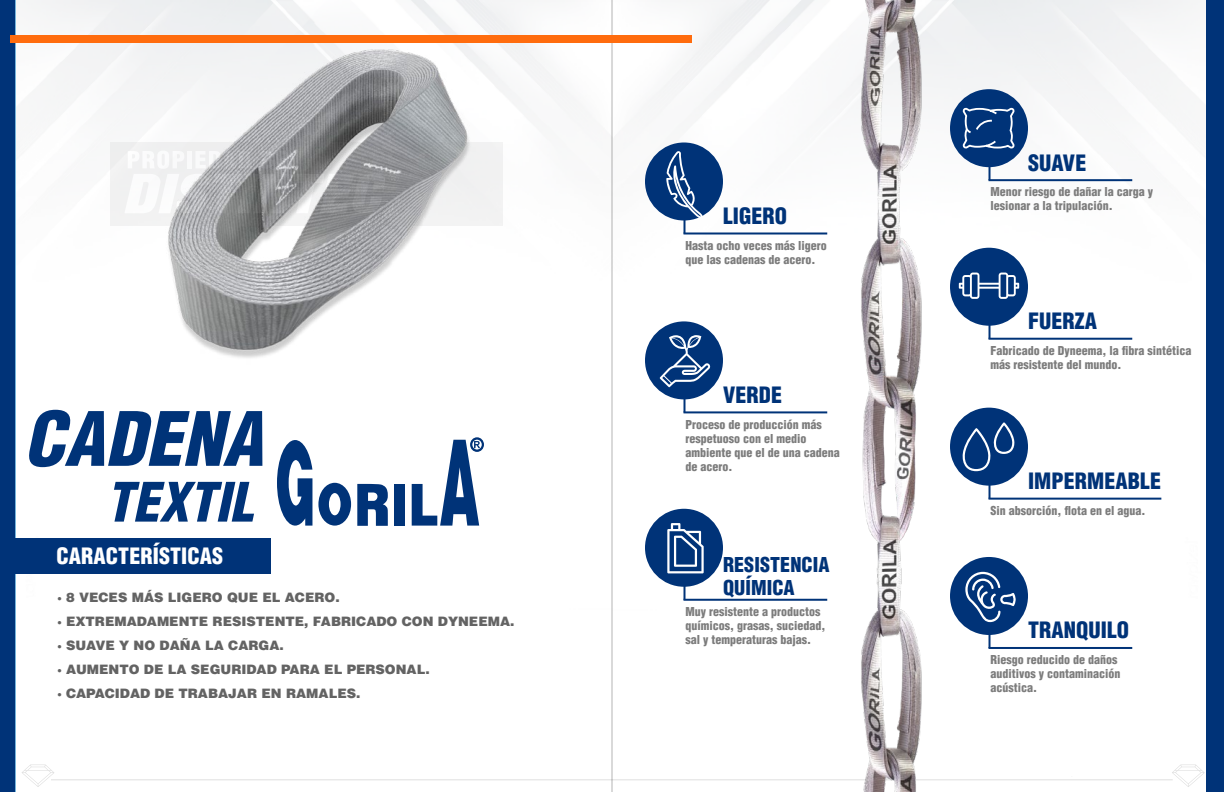
<style>
.page{position:relative;width:1224px;height:792px;background:#fff}
.page>*{position:absolute;margin:0;border:0;box-sizing:border-box;transform-origin:0 0}
.t1{font:italic 900 condensed 73px "Helvetica LT Std";color:#003378}
.t2{font:italic 900 condensed 53px "Helvetica LT Std";color:#003378}
.t3{font:900 condensed 22px "Helvetica LT Std";letter-spacing:.005em;color:#003378}
.t4{font:900 condensed 22px "Helvetica LT Std";letter-spacing:.005em;color:#fff}
.t5{font:900 condensed 20px/22.9px "Helvetica LT Std";letter-spacing:.005em;color:#003378}
.t6{font:900 13px/24px "Helvetica LT Std";color:#636363}
.t7{font:900 condensed 12px/14px "Helvetica LT Std";color:#7c7c7c}
</style>
<div class="page">
<hr style="left:51px;top:779px;width:1122px;height:1px;background:#000">
<hr style="left:13px;top:0;width:3px;height:792px;background:#76b5db">
<img style="left:24px;top:0;width:1176px;height:611px">
<hr style="left:612px;top:0;width:1px;height:792px;background:#000">
<svg style="left:1172px;top:765px;width:33px;height:22px"></svg>
<svg style="left:22px;top:765px;width:33px;height:22px"></svg>
<div style="left:12px;top:538px;width:259px;height:36px;background:#003378"></div>
<div style="left:0;top:0;width:15px;height:792px;background:#003378"></div>
<div style="left:1206px;top:0;width:18px;height:792px;background:#003378"></div>
<img style="left:98px;top:9px;width:435px;height:411px">
<hr style="left:684px;top:150px;width:2px;height:84px;background:#003378">
<hr style="left:989px;top:255px;width:2px;height:84px;background:#003378">
<hr style="left:989px;top:96px;width:2px;height:84px;background:#003378">
<hr style="left:684px;top:328px;width:2px;height:84px;background:#003378">
<hr style="left:989px;top:415px;width:2px;height:84px;background:#003378">
<hr style="left:684px;top:516px;width:2px;height:84px;background:#003378">
<hr style="left:989px;top:564px;width:2px;height:84px;background:#003378">
<hr style="left:684px;top:232px;width:143px;height:2px;background:#003378">
<hr style="left:989px;top:338px;width:143px;height:2px;background:#003378">
<hr style="left:989px;top:179px;width:143px;height:2px;background:#003378">
<hr style="left:684px;top:411px;width:143px;height:2px;background:#003378">
<hr style="left:989px;top:498px;width:172px;height:2px;background:#003378">
<hr style="left:684px;top:599px;width:143px;height:2px;background:#003378">
<hr style="left:989px;top:647px;width:143px;height:2px;background:#003378">
<div style="left:645px;top:142px;width:78px;height:78px;background:#003378;border-radius:50%"></div>
<div style="left:950px;top:248px;width:78px;height:78px;background:#003378;border-radius:50%"></div>
<div style="left:950px;top:89px;width:78px;height:78px;background:#003378;border-radius:50%"></div>
<div style="left:645px;top:321px;width:78px;height:78px;background:#003378;border-radius:50%"></div>
<div style="left:950px;top:408px;width:78px;height:78px;background:#003378;border-radius:50%"></div>
<div style="left:645px;top:509px;width:78px;height:78px;background:#003378;border-radius:50%"></div>
<div style="left:950px;top:557px;width:78px;height:78px;background:#003378;border-radius:50%"></div>
<svg style="left:974px;top:107px;width:41px;height:42px"></svg>
<svg style="left:974px;top:273px;width:45px;height:26px"></svg>
<svg style="left:974px;top:422px;width:41px;height:49px"></svg>
<svg style="left:974px;top:572px;width:42px;height:50px"></svg>
<svg style="left:666px;top:151px;width:37px;height:67px"></svg>
<svg style="left:660px;top:335px;width:50px;height:52px"></svg>
<svg style="left:667px;top:523px;width:37px;height:50px"></svg>
<svg style="left:110px;top:142px;width:392px;height:84px"></svg>
<svg style="left:124px;top:151px;width:275px;height:62px"></svg>
<svg style="left:412px;top:437px;width:72px;height:89px"></svg>
<svg style="left:318px;top:483px;width:33px;height:43px"></svg>
<svg style="left:357px;top:484px;width:31px;height:42px"></svg>
<div style="left:394px;top:484px;width:11px;height:42px;background:#003378"></div>
<svg style="left:277px;top:440px;width:35px;height:86px"></svg>
<img style="left:767px;top:0;width:207px;height:792px">
<div style="left:10px;top:35px;width:682px;height:8px;background:#ff6c0e"></div>
<h1 class="t1" style="left:24px;top:393px;width:241px">CADENA</h1>
<h2 class="t2" style="left:106px;top:469px;width:149px">TEXTIL</h2>
<h3 class="t4" style="left:57px;top:542px;width:168px">CARACTERÍSTICAS</h3>
<p class="t6" style="left:57px;top:585px;width:459px">· 8 VECES MÁS LIGERO QUE EL ACERO.<br>· EXTREMADAMENTE RESISTENTE, FABRICADO CON DYNEEMA. · SUAVE Y NO DAÑA LA CARGA.<br>· AUMENTO DE LA SEGURIDAD PARA EL PERSONAL.<br>· CAPACIDAD DE TRABAJAR EN RAMALES.</p>
<h3 class="t3" style="left:723px;top:202px;width:66px">LIGERO</h3>
<p class="t7" style="left:685px;top:238px;width:143px">Hasta ocho veces más ligero que las cadenas de acero.</p>
<h3 class="t3" style="left:723px;top:381px;width:61px">VERDE</h3>
<p class="t7" style="left:685px;top:417px;width:156px">Proceso de producción más respetuoso con el medio ambiente que el de una cadena de acero.</p>
<h3 class="t5" style="left:723px;top:553px;width:108px">RESISTENCIA<br>QUÍMICA</h3>
<p class="t7" style="left:685px;top:604px;width:141px">Muy resistente a productos químicos, grasas, suciedad, sal y temperaturas bajas.</p>
<h3 class="t3" style="left:1028px;top:149px;width:60px">SUAVE</h3>
<p class="t7" style="left:991px;top:185px;width:164px">Menor riesgo de dañar la carga y lesionar a la tripulación.</p>
<h3 class="t3" style="left:1028px;top:307px;width:71px">FUERZA</h3>
<p class="t7" style="left:991px;top:343px;width:202px">Fabricado de Dyneema, la fibra sintética más resistente del mundo.</p>
<h3 class="t3" style="left:1028px;top:467px;width:135px">IMPERMEABLE</h3>
<p class="t7" style="left:991px;top:503px;width:156px">Sin absorción, flota en el agua.</p>
<h3 class="t3" style="left:1028px;top:616px;width:103px">TRANQUILO</h3>
<p class="t7" style="left:991px;top:653px;width:131px">Riesgo reducido de daños auditivos y contaminación acústica.</p>
</div>
